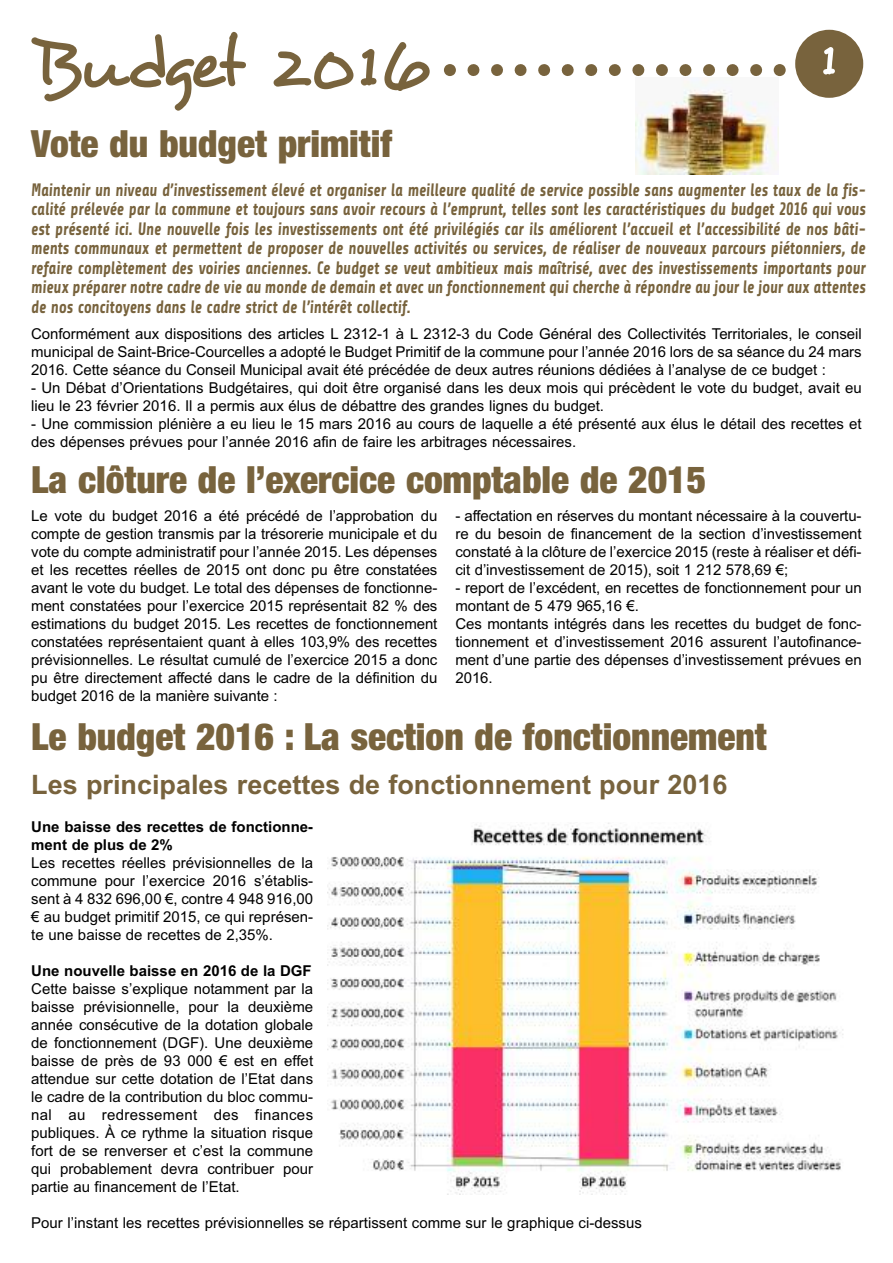
<style>
.page{position:relative;width:893px;height:1263px;background:#fff}
.page>*{position:absolute;margin:0;border:0;box-sizing:border-box;transform-origin:0 0}
.t1{font:72px "Desyrel";letter-spacing:-.045em;color:#78633d}
.t2{font:54px "Desyrel";color:#fff}
.t3{font:900 condensed 37.5px "Helvetica Neue";color:#78633d}
.t4{font:700 27px "Arial";color:#78633d}
.t5{font:italic 700 18px/19.5px "Share";color:#78633d;text-align:justify;scale:.83 1}
.t6{font:15px/18px "Arial";color:#000;text-align:justify}
.t7{font:700 15px/18px "Arial";color:#000}
</style>
<div class="page">
<div style="left:795px;top:30px;width:68px;height:68px;background:#78633d;border-radius:50%"></div>
<svg style="left:444px;top:64px;width:319px;height:12px"></svg>
<svg style="left:774px;top:64px;width:12px;height:12px"></svg>
<img style="left:635px;top:77px;width:143px;height:97px">
<img style="left:327px;top:823px;width:516px;height:371px">
<h1 class="t1" style="left:33px;top:19px;width:398px">Budget 2016</h1>
<h3 class="t3" style="left:31px;top:113px;width:362px">Vote du budget primitif</h3>
<h2 class="t2" style="left:818px;top:25px;width:20px">1</h2>
<p class="t5" style="left:31px;top:180px;width:1007px">Maintenir un niveau d’investissement élevé et organiser la meilleure qualité de service possible sans augmenter les taux de la fis&shy;calité prélevée par la commune et toujours sans avoir recours à l’emprunt, telles sont les caractéristiques du budget 2016 qui vous est présenté ici. Une nouvelle fois les investissements ont été privilégiés car ils améliorent l’accueil et l’accessibilité de nos bâti&shy;ments communaux et permettent de proposer de nouvelles activités ou services, de réaliser de nouveaux parcours piétonniers, de refaire complètement des voiries anciennes. Ce budget se veut ambitieux mais maîtrisé, avec des investissements importants pour mieux préparer notre cadre de vie au monde de demain et avec un fonctionnement qui cherche à répondre au jour le jour aux attentes de nos concitoyens dans le cadre strict de l’intérêt collectif.</p>
<p class="t6" style="left:31px;top:325px;width:832px">Conformément aux dispositions des articles L 2312-1 à L 2312-3 du Code Général des Collectivités Territoriales, le conseil municipal de Saint-Brice-Courcelles a adopté le Budget Primitif de la commune pour l’année 2016 lors de sa séance du 24 mars 2016. Cette séance du Conseil Municipal avait été précédée de deux autres réunions dédiées à l’analyse de ce budget :</p>
<p class="t6" style="left:31px;top:379px;width:832px">- Un Débat d’Orientations Budgétaires, qui doit être organisé dans les deux mois qui précèdent le vote du budget, avait eu lieu le 23 février 2016. Il a permis aux élus de débattre des grandes lignes du budget.</p>
<p class="t6" style="left:31px;top:415px;width:832px">- Une commission plénière a eu lieu le 15 mars 2016 au cours de laquelle a été présenté aux élus le détail des recettes et des dépenses prévues pour l’année 2016 afin de faire les arbitrages nécessaires.</p>
<h3 class="t3" style="left:31px;top:448px;width:676px">La clôture de l’exercice comptable de 2015</h3>
<p class="t6" style="left:31px;top:506px;width:408px">Le vote du budget 2016 a été précédé de l’approbation du compte de gestion transmis par la trésorerie municipale et du vote du compte administratif pour l’année 2015. Les dépenses et les recettes réelles de 2015 ont donc pu être constatées avant le vote du budget. Le total des dépenses de fonctionne&shy;ment constatées pour l’exercice 2015 représentait 82 % des estimations du budget 2015. Les recettes de fonctionnement constatées représentaient quant à elles 103,9% des recettes prévisionnelles. Le résultat cumulé de l’exercice 2015 a donc pu être directement affecté dans le cadre de la définition du budget 2016 de la manière suivante :</p>
<p class="t6" style="left:455px;top:506px;width:408px">- affectation en réserves du montant nécessaire à la couvertu&shy;re du besoin de financement de la section d’investissement constaté à la clôture de l’exercice 2015 (reste à réaliser et défi&shy;cit d’investissement de 2015), soit 1 212 578,69 €;</p>
<p class="t6" style="left:455px;top:578px;width:408px;text-align:left">- report de l’excédent, en recettes de fonctionnement pour un montant de 5 479 965,16 €.<br>Ces montants intégrés dans les recettes du budget de fonc&shy;tionnement et d’investissement 2016 assurent l’autofinance&shy;ment d’une partie des dépenses d’investissement prévues en 2016.</p>
<h3 class="t3" style="left:31px;top:706px;width:737px">Le budget 2016 : La section de fonctionnement</h3>
<h3 class="t4" style="left:31px;top:769px;width:698px">Les principales recettes de fonctionnement pour 2016</h3>
<p class="t7" style="left:31px;top:817px;width:283px">Une baisse des recettes de fonctionne&shy;ment de plus de 2%</p>
<p class="t6" style="left:31px;top:853px;width:283px">Les recettes réelles prévisionnelles de la commune pour l’exercice 2016 s’établis&shy;sent à 4 832 696,00 €, contre 4 948 916,00 € au budget primitif 2015, ce qui représen&shy;te une baisse de recettes de 2,35%.</p>
<p class="t7" style="left:31px;top:961px;width:282px">Une nouvelle baisse en 2016 de la DGF</p>
<p class="t6" style="left:31px;top:979px;width:283px">Cette baisse s’explique notamment par la baisse prévisionnelle, pour la deuxième année consécutive de la dotation globale de fonctionnement (DGF). Une deuxième baisse de près de 93 000 € est en effet attendue sur cette dotation de l’Etat dans le cadre de la contribution du bloc commu&shy;nal au redressement des finances publiques. À ce rythme la situation risque fort de se renverser et c’est la commune qui probablement devra contribuer pour partie au financement de l’Etat.</p>
<p class="t6" style="left:31px;top:1213px;width:612px">Pour l’instant les recettes prévisionnelles se répartissent comme sur le graphique ci-dessus</p>
</div>
